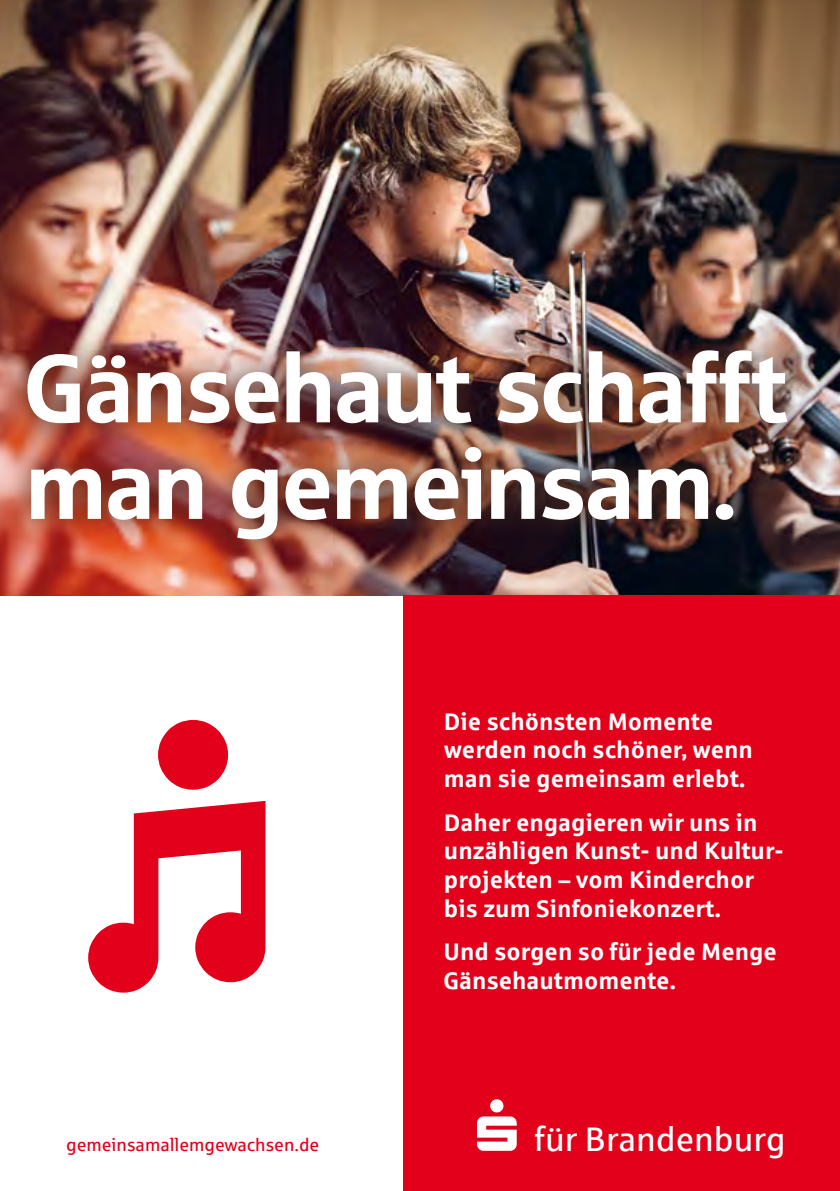
<style>
.page{position:relative;width:840px;height:1191px;background:#fff}
.page>*{position:absolute;margin:0;border:0;box-sizing:border-box;transform-origin:0 0}
.t1{font:96.6px/96.6px "Sparkasse Head";color:#fff}
.t2{font:34px "Sparkasse Rg";color:#fff}
.t3{font:700 24px/28.8px "Sparkasse Rg";color:#fff}
.t4{font:18px "Sparkasse Rg";color:#e2001a}
</style>
<div class="page">
<img style="left:0;top:0;width:839px;height:595px">
<div style="left:403px;top:595px;width:436px;height:596px;background:#e2001a"></div>
<svg style="left:158px;top:720px;width:70px;height:69px"></svg>
<svg style="left:88px;top:801px;width:177px;height:191px"></svg>
<svg style="left:477px;top:1099px;width:39px;height:51px"></svg>
<img style="left:4px;top:327px;width:805px;height:236px">
<svg style="left:755px;top:0;width:85px;height:73px;background:#83603e"></svg>
<h1 class="t1" style="left:24px;top:336px;width:765px">Gänsehaut schafft man gemeinsam.</h1>
<p class="t4" style="left:66px;top:1134px;width:254px">gemeinsamallemgewachsen.de</p>
<p class="t3" style="left:443px;top:706px;width:310px">Die schönsten Momente werden noch schöner, wenn man sie gemeinsam erlebt.</p>
<p class="t3" style="left:443px;top:807px;width:341px">Daher engagieren wir uns in unzähligen Kunst- und Kultur&shy;projekten – vom Kinderchor bis zum Sinfoniekonzert.</p>
<p class="t3" style="left:443px;top:936px;width:335px">Und sorgen so für jede Menge<br>Gänsehautmomente.</p>
<h2 class="t2" style="left:534px;top:1118px;width:252px">für Brandenburg</h2>
</div>
